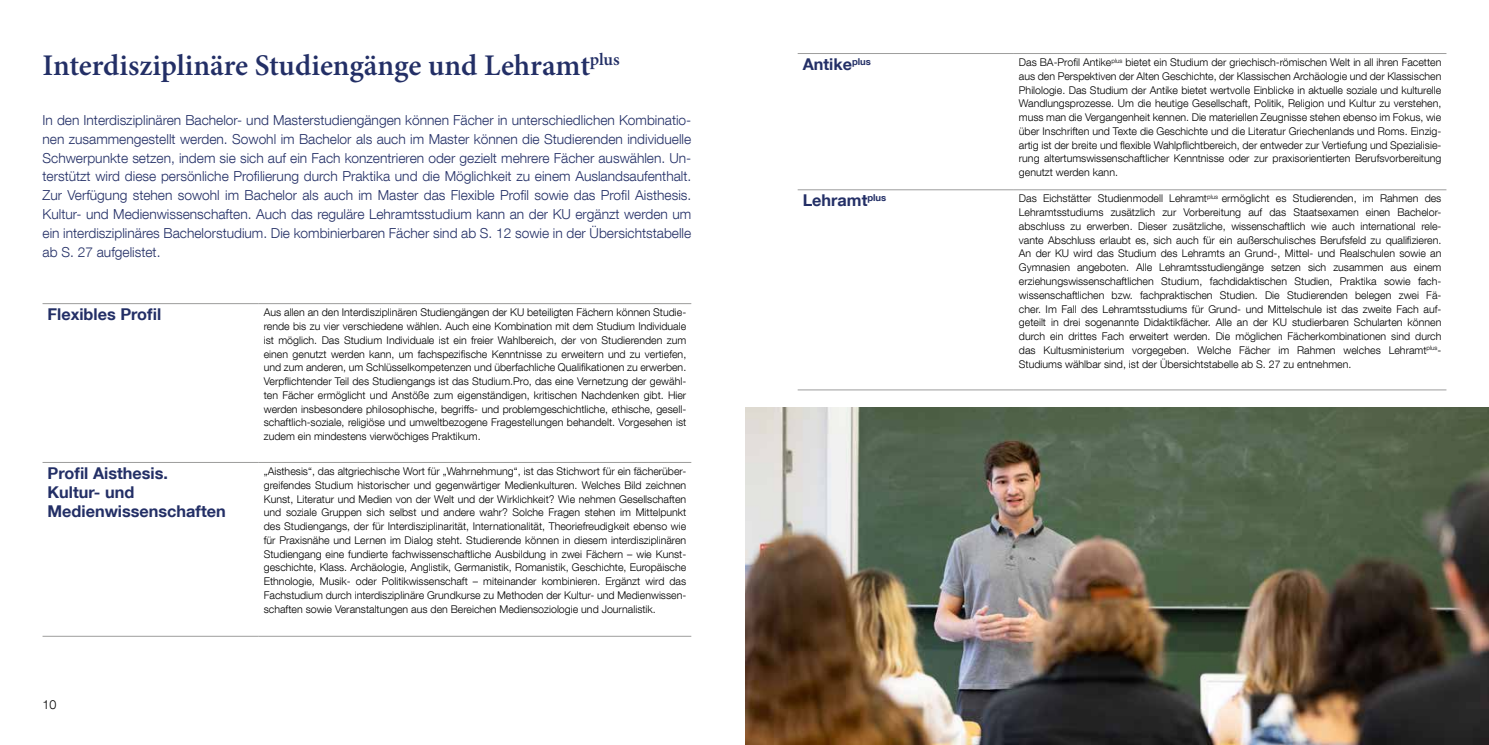
<style>
.page{position:relative;width:1489px;height:745px;background:#fff}
.page>*{position:absolute;margin:0;border:0;box-sizing:border-box;transform-origin:0 0}
.t1{font:600 30px "Minion Pro";letter-spacing:-.005em;color:#232f66}
.t2{font:700 16.25px/18.8px "Helvetica Neue LT Com";color:#232f66}
.t3{font:300 13.75px/18.8px "Helvetica Neue LT Com";color:#232f66;text-align:justify}
.t4{font:300 12.5px "Helvetica Neue LT Com";color:#000}
.t5{font:300 10.62px/13.8px "Helvetica Neue LT Com";color:#000;text-align:justify}
</style>
<div class="page">
<hr style="left:43px;top:303px;width:216px;height:1px;background:#9d9d9c">
<hr style="left:259px;top:303px;width:432px;height:1px;background:#9d9d9c">
<hr style="left:43px;top:462px;width:216px;height:1px;background:#9d9d9c">
<hr style="left:259px;top:462px;width:432px;height:1px;background:#9d9d9c">
<hr style="left:43px;top:635px;width:216px;height:1px;background:#9d9d9c">
<hr style="left:259px;top:635px;width:432px;height:1px;background:#9d9d9c">
<hr style="left:797px;top:53px;width:216px;height:1px;background:#9d9d9c">
<hr style="left:1013px;top:53px;width:433px;height:1px;background:#9d9d9c">
<hr style="left:797px;top:189px;width:216px;height:1px;background:#9d9d9c">
<hr style="left:1013px;top:189px;width:433px;height:1px;background:#9d9d9c">
<hr style="left:797px;top:389px;width:216px;height:1px;background:#9d9d9c">
<hr style="left:1013px;top:389px;width:433px;height:1px;background:#9d9d9c">
<img style="left:745px;top:407px;width:743px;height:337px">
<h1 class="t1" style="left:43px;top:45px;width:578px">Interdisziplinäre Studiengänge und Lehramt<sup>plus</sup></h1>
<p class="t3" style="left:43px;top:110px;width:650px">In den Interdisziplinären Bachelor- und Masterstudiengängen können Fächer in unterschiedlichen Kombinatio&shy;nen zusammengestellt werden. Sowohl im Bachelor als auch im Master können die Studierenden individuelle Schwerpunkte setzen, indem sie sich auf ein Fach konzentrieren oder gezielt mehrere Fächer auswählen. Un&shy;terstützt wird diese persönliche Profilierung durch Praktika und die Möglichkeit zu einem Auslandsaufenthalt.<br>Zur Verfügung stehen sowohl im Bachelor als auch im Master das Flexible Profil sowie das Profil Aisthesis.<br>Kultur- und Medienwissenschaften. Auch das reguläre Lehramtsstudium kann an der KU ergänzt werden um ein interdisziplinäres Bachelorstudium. Die kombinierbaren Fächer sind ab S. 12 sowie in der Übersichtstabelle ab S. 27 aufgelistet.</p>
<h2 class="t2" style="left:48px;top:304px;width:115px">Flexibles Profil</h2>
<p class="t5" style="left:264px;top:305px;width:424px">Aus allen an den Interdisziplinären Studiengängen der KU beteiligten Fächern können Studie&shy;rende bis zu vier verschiedene wählen. Auch eine Kombination mit dem Studium Individuale ist möglich. Das Studium Individuale ist ein freier Wahlbereich, der von Studierenden zum einen genutzt werden kann, um fachspezifische Kenntnisse zu erweitern und zu vertiefen, und zum anderen, um Schlüsselkompetenzen und überfachliche Qualifikationen zu erwerben.<br>Verpflichtender Teil des Studiengangs ist das Studium.Pro, das eine Vernetzung der gewähl&shy;ten Fächer ermöglicht und Anstöße zum eigenständigen, kritischen Nachdenken gibt. Hier werden insbesondere philosophische, begriffs- und problemgeschichtliche, ethische, gesell&shy;schaftlich-soziale, religiöse und umweltbezogene Fragestellungen behandelt. Vorgesehen ist zudem ein mindestens vierwöchiges Praktikum.</p>
<h2 class="t2" style="left:48px;top:463px;width:180px">Profil Aisthesis.<br>Kultur- und<br>Medienwissenschaften</h2>
<p class="t5" style="left:264px;top:464px;width:424px">„Aisthesis“, das altgriechische Wort für „Wahrnehmung“, ist das Stichwort für ein fächerüber&shy;greifendes Studium historischer und gegenwärtiger Medienkulturen. Welches Bild zeichnen Kunst, Literatur und Medien von der Welt und der Wirklichkeit? Wie nehmen Gesellschaften und soziale Gruppen sich selbst und andere wahr? Solche Fragen stehen im Mittelpunkt des Studiengangs, der für Interdisziplinarität, Internationalität, Theoriefreudigkeit ebenso wie für Praxisnähe und Lernen im Dialog steht. Studierende können in diesem interdisziplinären Studiengang eine fundierte fachwissenschaftliche Ausbildung in zwei Fächern – wie Kunst&shy;geschichte, Klass. Archäologie, Anglistik, Germanistik, Romanistik, Geschichte, Europäische Ethnologie, Musik- oder Politikwissenschaft – miteinander kombinieren. Ergänzt wird das Fachstudium durch interdisziplinäre Grundkurse zu Methoden der Kultur- und Medienwissen&shy;schaften sowie Veranstaltungen aus den Bereichen Mediensoziologie und Journalistik.</p>
<p class="t4" style="left:43px;top:696px;width:15px">10</p>
<h2 class="t2" style="left:802px;top:54px;width:70px">Antike<sup>plus</sup></h2>
<p class="t5" style="left:1018px;top:55px;width:424px">Das BA-Profil Antike<sup>plus</sup> bietet ein Studium der griechisch-römischen Welt in all ihren Facetten aus den Perspektiven der Alten Geschichte, der Klassischen Archäologie und der Klassischen Philologie. Das Studium der Antike bietet wertvolle Einblicke in aktuelle soziale und kulturelle Wandlungsprozesse. Um die heutige Gesellschaft, Politik, Religion und Kultur zu verstehen, muss man die Vergangenheit kennen. Die materiellen Zeugnisse stehen ebenso im Fokus, wie über Inschriften und Texte die Geschichte und die Literatur Griechenlands und Roms. Einzig&shy;artig ist der breite und flexible Wahlpflichtbereich, der entweder zur Vertiefung und Spezialisie&shy;rung altertumswissenschaftlicher Kenntnisse oder zur praxisorientierten Berufsvorbereitung genutzt werden kann.</p>
<h2 class="t2" style="left:802px;top:191px;width:85px">Lehramt<sup>plus</sup></h2>
<p class="t5" style="left:1018px;top:191px;width:424px">Das Eichstätter Studienmodell Lehramt<sup>plus</sup> ermöglicht es Studierenden, im Rahmen des Lehramtsstudiums zusätzlich zur Vorbereitung auf das Staatsexamen einen Bachelor&shy;abschluss zu erwerben. Dieser zusätzliche, wissenschaftlich wie auch international rele&shy;vante Abschluss erlaubt es, sich auch für ein außerschulisches Berufsfeld zu qualifizieren.<br>An der KU wird das Studium des Lehramts an Grund-, Mittel- und Realschulen sowie an Gymnasien angeboten. Alle Lehramtsstudiengänge setzen sich zusammen aus einem erziehungswissenschaftlichen Studium, fachdidaktischen Studien, Praktika sowie fach&shy;wissenschaftlichen bzw. fachpraktischen Studien. Die Studierenden belegen zwei Fä&shy;cher. Im Fall des Lehramtsstudiums für Grund- und Mittelschule ist das zweite Fach auf&shy;geteilt in drei sogenannte Didaktikfächer. Alle an der KU studierbaren Schularten können durch ein drittes Fach erweitert werden. Die möglichen Fächerkombinationen sind durch das Kultusministerium vorgegeben. Welche Fächer im Rahmen welches Lehramt<sup>plus</sup>-Studiums wählbar sind, ist der Übersichtstabelle ab S. 27 zu entnehmen.</p>
</div>
